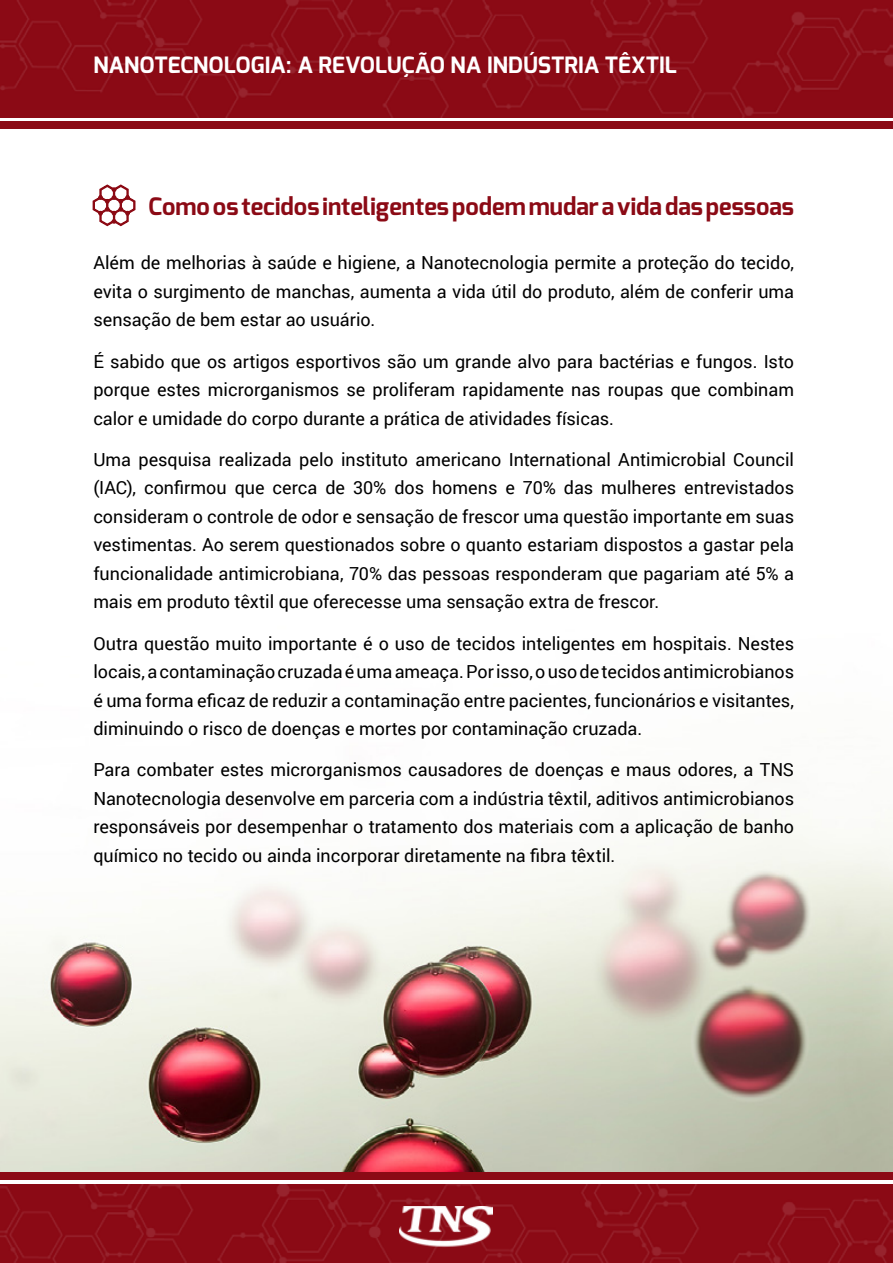
<style>
.page{position:relative;width:893px;height:1263px;background:#fff}
.page>*{position:absolute;margin:0;border:0;box-sizing:border-box;transform-origin:0 0}
.t1{font:700 24px "Exo";color:#8b0a15}
.t2{font:700 22.5px "Exo";color:#fff}
.t3{font:18px/28.5px "Roboto";color:#000;text-align:justify}
</style>
<div class="page">
<img style="left:0;top:824px;width:893px;height:348px">
<img style="left:0;top:0;width:893px;height:117px">
<img style="left:0;top:1184px;width:893px;height:79px">
<div style="left:0;top:1172px;width:893px;height:7px;background:#8b0a15"></div>
<img style="left:399px;top:1206px;width:94px;height:42px">
<div style="left:0;top:122px;width:893px;height:7px;background:#8b0a15"></div>
<svg style="left:92px;top:184px;width:44px;height:43px"></svg>
<p class="t2" style="left:93px;top:50px;width:585px">NANOTECNOLOGIA: A REVOLUÇÃO NA INDÚSTRIA TÊXTIL</p>
<h1 class="t1" style="left:149px;top:191px;width:647px">Como os tecidos inteligentes podem mudar a vida das pessoas</h1>
<p class="t3" style="left:93px;top:248px;width:702px">Além de melhorias à saúde e higiene, a Nanotecnologia permite a proteção do tecido, evita o surgimento de manchas, aumenta a vida útil do produto, além de conferir uma sensação de bem estar ao usuário.</p>
<p class="t3" style="left:93px;top:346px;width:702px">É sabido que os artigos esportivos são um grande alvo para bactérias e fungos. Isto porque estes microrganismos se proliferam rapidamente nas roupas que combinam calor e umidade do corpo durante a prática de atividades físicas.</p>
<p class="t3" style="left:93px;top:445px;width:702px">Uma pesquisa realizada pelo instituto americano International Antimicrobial Council (IAC), confirmou que cerca de 30% dos homens e 70% das mulheres entrevistados consideram o controle de odor e sensação de frescor uma questão importante em suas vestimentas. Ao serem questionados sobre o quanto estariam dispostos a gastar pela funcionalidade antimicrobiana, 70% das pessoas responderam que pagariam até 5% a mais em produto têxtil que oferecesse uma sensação extra de frescor.</p>
<p class="t3" style="left:93px;top:628px;width:702px">Outra questão muito importante é o uso de tecidos inteligentes em hospitais. Nestes locais, a contaminação cruzada é uma ameaça. Por isso, o uso de tecidos antimicrobianos é uma forma eficaz de reduzir a contaminação entre pacientes, funcionários e visitantes, diminuindo o risco de doenças e mortes por contaminação cruzada.</p>
<p class="t3" style="left:93px;top:755px;width:702px">Para combater estes microrganismos causadores de doenças e maus odores, a TNS Nanotecnologia desenvolve em parceria com a indústria têxtil, aditivos antimicrobianos responsáveis por desempenhar o tratamento dos materiais com a aplicação de banho químico no tecido ou ainda incorporar diretamente na fibra têxtil.</p>
</div>
